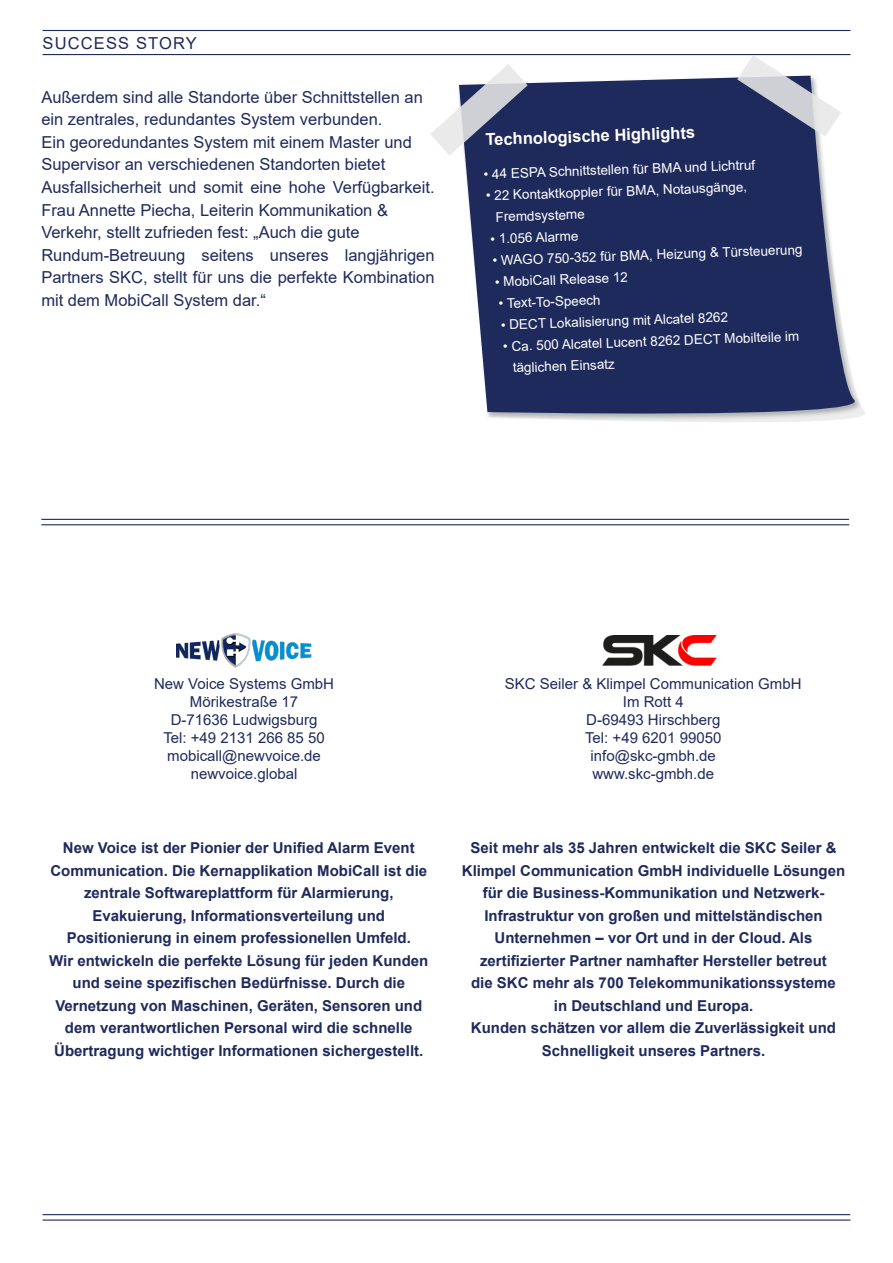
<style>
.page{position:relative;width:893px;height:1263px;background:#fff}
.page>*{position:absolute;margin:0;border:0;box-sizing:border-box;transform-origin:0 0}
.t1{font:16.5px/22.5px "Arial";color:#1f2a5c}
.t2{font:700 16.5px "Arial";color:#fff}
.t3{font:16.5px "Arial";letter-spacing:.07em;color:#1f2a5c}
.t4{font:700 15px/22.5px "Arial";color:#1f2a5c;text-align:center}
.t5{font:15px "Arial";color:#1f2a5c}
.t6{font:13.5px "Arial";color:#fff}
</style>
<div class="page">
<hr style="left:43px;top:30px;width:807px;height:1px;background:#1f2a5c">
<hr style="left:43px;top:54px;width:807px;height:1px;background:#1f2a5c">
<hr style="left:43px;top:1214px;width:807px;height:1px;background:#1f2a5c">
<hr style="left:43px;top:1219px;width:807px;height:1px;background:#1f2a5c">
<img style="left:176px;top:633px;width:136px;height:35px">
<img style="left:602px;top:635px;width:115px;height:31px">
<hr style="left:41px;top:519px;width:808px;height:1px;background:#1f2a5c">
<hr style="left:41px;top:524px;width:808px;height:1px;background:#1f2a5c">
<svg style="left:464px;top:77px;width:401px;height:343px;background:#3c4671"></svg>
<svg style="left:737px;top:55px;width:104px;height:82px"></svg>
<svg style="left:430px;top:64px;width:98px;height:92px"></svg>
<p class="t3" style="left:43px;top:31px;width:156px">SUCCESS STORY</p>
<p class="t1" style="left:41px;top:86px;width:383px">Außerdem sind alle Standorte über Schnittstellen an</p>
<p class="t1" style="left:41px;top:108px;width:343px">ein zentrales, redundantes System verbunden.</p>
<p class="t1" style="left:41px;top:131px;width:372px">Ein georedundantes System mit einem Master und</p>
<p class="t1" style="left:41px;top:153px;width:345px">Supervisor an verschiedenen Standorten bietet</p>
<p class="t1" style="left:41px;top:176px;width:395px">Ausfallsicherheit und somit eine hohe Verfügbarkeit.<br>Frau Annette Piecha, Leiterin Kommunikation &amp;</p>
<p class="t1" style="left:41px;top:221px;width:320px">Verkehr, stellt zufrieden fest: „Auch die gute</p>
<p class="t1" style="left:41px;top:243px;width:395px;text-align:justify">Rundum-Betreuung seitens unseres langjährigen Partners SKC, stellt für uns die perfekte Kombination mit dem MobiCall System dar.“</p>
<p class="t2" style="left:485px;top:128px;width:211px;rotate:-2deg">Technologische Highlights</p>
<p class="t6" style="left:483px;top:165px;width:273px;rotate:-2deg">• 44 ESPA Schnittstellen für BMA und Lichtruf</p>
<p class="t6" style="left:486px;top:186px;width:263px;rotate:-2deg">• 22 Kontaktkoppler für BMA, Notausgänge,</p>
<p class="t6" style="left:495px;top:208px;width:91px;rotate:-2deg">Fremdsysteme</p>
<p class="t6" style="left:490px;top:229px;width:90px;rotate:-2deg">• 1.056 Alarme</p>
<p class="t6" style="left:492px;top:251px;width:312px;rotate:-2deg">• WAGO 750-352 für BMA, Heizung &amp; Türsteuerung</p>
<p class="t6" style="left:495px;top:273px;width:135px;rotate:-2deg">• MobiCall Release 12</p>
<p class="t6" style="left:498px;top:294px;width:104px;rotate:-2deg">• Text-To-Speech</p>
<p class="t6" style="left:501px;top:316px;width:229px;rotate:-2deg">• DECT Lokalisierung mit Alcatel 8262</p>
<p class="t6" style="left:503px;top:337px;width:298px;rotate:-2deg">• Ca. 500 Alcatel Lucent 8262 DECT Mobilteile im</p>
<p class="t6" style="left:513px;top:358px;width:104px;rotate:-2deg">täglichen Einsatz</p>
<p class="t5" style="left:154px;top:674px;width:182px">New Voice Systems GmbH</p>
<p class="t5" style="left:190px;top:692px;width:110px">Mörikestraße 17</p>
<p class="t5" style="left:171px;top:710px;width:148px">D-71636 Ludwigsburg</p>
<p class="t5" style="left:163px;top:728px;width:163px">Tel: +49 2131 266 85 50</p>
<p class="t5" style="left:167px;top:746px;width:155px">mobicall@newvoice.de</p>
<p class="t5" style="left:191px;top:764px;width:108px">newvoice.global</p>
<p class="t4" style="left:50px;top:837px;width:378px">New Voice ist der Pionier der Unified Alarm Event<br>Communication. Die Kernapplikation MobiCall ist die zentrale Softwareplattform für Alarmierung,</p>
<p class="t4" style="left:93px;top:904px;width:294px">Evakuierung, Informationsverteilung und</p>
<p class="t4" style="left:67px;top:927px;width:346px">Positionierung in einem professionellen Umfeld.</p>
<p class="t4" style="left:49px;top:949px;width:381px">Wir entwickeln die perfekte Lösung für jeden Kunden und seine spezifischen Bedürfnisse. Durch die</p>
<p class="t4" style="left:55px;top:994px;width:368px">Vernetzung von Maschinen, Geräten, Sensoren und dem verantwortlichen Personal wird die schnelle</p>
<p class="t4" style="left:54px;top:1039px;width:371px">Übertragung wichtiger Informationen sichergestellt.</p>
<p class="t5" style="left:505px;top:674px;width:298px">SKC Seiler &amp; Klimpel Communication GmbH</p>
<p class="t5" style="left:623px;top:692px;width:62px">Im Rott 4</p>
<p class="t5" style="left:586px;top:710px;width:136px">D-69493 Hirschberg</p>
<p class="t5" style="left:585px;top:728px;width:138px">Tel: +49 6201 99050</p>
<p class="t5" style="left:591px;top:746px;width:127px">info@skc-gmbh.de</p>
<p class="t5" style="left:592px;top:764px;width:123px">www.skc-gmbh.de</p>
<p class="t4" style="left:471px;top:837px;width:367px">Seit mehr als 35 Jahren entwickelt die SKC Seiler &amp;</p>
<p class="t4" style="left:462px;top:859px;width:385px">Klimpel Communication GmbH individuelle Lösungen für die Business-Kommunikation und Netzwerk-</p>
<p class="t4" style="left:484px;top:904px;width:340px">Infrastruktur von großen und mittelständischen</p>
<p class="t4" style="left:495px;top:927px;width:319px">Unternehmen – vor Ort und in der Cloud. Als</p>
<p class="t4" style="left:480px;top:949px;width:348px">zertifizierter Partner namhafter Hersteller betreut</p>
<p class="t4" style="left:471px;top:972px;width:366px">die SKC mehr als 700 Telekommunikationssysteme</p>
<p class="t4" style="left:554px;top:994px;width:201px">in Deutschland und Europa.</p>
<p class="t4" style="left:471px;top:1017px;width:367px">Kunden schätzen vor allem die Zuverlässigkeit und</p>
<p class="t4" style="left:542px;top:1039px;width:225px">Schnelligkeit unseres Partners.</p>
</div>
